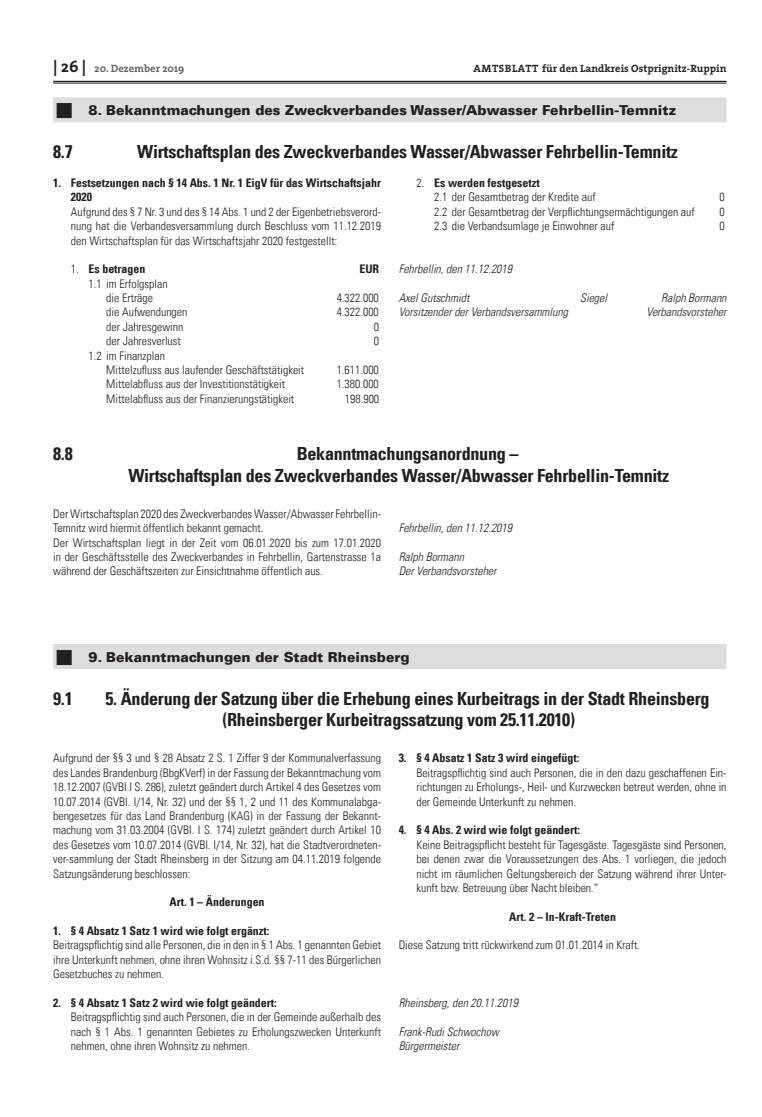
<style>
.page{position:relative;width:762px;height:1117px;background:#fff}
.page>*{position:absolute;margin:0;border:0;box-sizing:border-box;transform-origin:0 0}
.Überschrift_2{font:700 condensed 18.12px/21.5px "Univers LT";letter-spacing:-.015em;color:#231f20}
.t1{font:900 13.75px "Univers LT";color:#231f20}
.Text{font:300 condensed 11.88px/14.4px "Univers LT";color:#231f20;text-align:justify}
.Text__Liste_1{font:300 condensed 11.88px/14.4px "Univers LT";color:#231f20;text-align:justify}
.Text__Liste_3{font:300 condensed 11.88px "Univers LT";color:#231f20}
.Text__Siegel_1Spalte{font:italic 300 condensed 11.88px "Univers LT";color:#231f20}
.Text__Liste_1-2{font:700 condensed 11.88px/14.4px "Univers LT";color:#231f20}
.Text__Liste_2{font:300 condensed 11.88px "Univers LT";color:#231f20}
.Text__fett___zentrie{font:700 condensed 11.88px "Univers LT";color:#231f20}
.Text__Liste_2-2{font:700 condensed 11.88px "Univers LT";color:#231f20}
.t2{font:700 10.62px "The Serif";color:#231f20}
.t3{font:700 10.62px "The Serif";color:#636366}
.s1{font-size:16.25px;color:#231f20}
.s2{font-weight:300}
</style>
<div class="page">
<hr style="left:53px;top:81px;width:673px;height:1px;background:#231f20">
<hr style="left:53px;top:83px;width:673px;height:1px;background:#231f20">
<div style="left:53px;top:644px;width:673px;height:25px;background:#dcdddf"></div>
<div style="left:53px;top:97px;width:673px;height:25px;background:#dcdddf"></div>
<p class="t3" style="left:53px;top:59px;width:132px"><span class="s1">| 26 |</span> 20. Dezember 2019</p>
<p class="t2" style="left:474px;top:59px;width:254px">AMTSBLATT für den Landkreis Ostprignitz-Ruppin</p>
<p class="t1" style="left:89px;top:101px;width:589px">8. Bekanntmachungen des Zweckverbandes Wasser/Abwasser Fehrbellin-Temnitz</p>
<p class="Überschrift_2" style="left:53px;top:141px;width:21px">8.7</p>
<p class="Überschrift_2" style="left:137px;top:141px;width:542px">Wirtschaftsplan des Zweckverbandes Wasser/Abwasser Fehrbellin-Temnitz</p>
<p class="Text__Liste_1-2" style="left:71px;top:175px;width:312px;text-indent:-18px">1. Festsetzungen nach § 14 Abs. 1 Nr. 1 EigV für das Wirtschaftsjahr<br>2020</p>
<p class="Text__Liste_1" style="left:71px;top:204px;width:312px">Aufgrund des § 7 Nr. 3 und des § 14 Abs. 1 und 2 der Eigenbetriebsverord&shy;nung hat die Verbandesversammlung durch Beschluss vom 11.12.2019 den Wirtschaftsplan für das Wirtschaftsjahr 2020 festgestellt:</p>
<p class="Text__Liste_2-2" style="left:71px;top:262px;width:76px"><span class="s2">1.</span> Es betragen</p>
<p class="Text__Liste_2-2" style="left:359px;top:262px;width:21px">EUR</p>
<p class="Text__Liste_3" style="left:89px;top:276px;width:81px">1.1 im Erfolgsplan</p>
<p class="Text__Liste_3" style="left:106px;top:291px;width:48px">die Erträge</p>
<p class="Text__Liste_3" style="left:337px;top:291px;width:44px">4.322.000</p>
<p class="Text__Liste_3" style="left:106px;top:305px;width:83px">die Aufwendungen</p>
<p class="Text__Liste_3" style="left:337px;top:305px;width:44px">4.322.000</p>
<p class="Text__Liste_3" style="left:106px;top:319px;width:79px">der Jahresgewinn</p>
<p class="Text__Liste_3" style="left:374px;top:319px;width:7px">0</p>
<p class="Text__Liste_3" style="left:106px;top:334px;width:76px">der Jahresverlust</p>
<p class="Text__Liste_3" style="left:374px;top:334px;width:7px">0</p>
<p class="Text__Liste_3" style="left:89px;top:348px;width:78px">1.2 im Finanzplan</p>
<p class="Text__Liste_3" style="left:106px;top:362px;width:199px">Mittelzufluss aus laufender Geschäftstätigkeit</p>
<p class="Text__Liste_3" style="left:337px;top:362px;width:44px">1.611.000</p>
<p class="Text__Liste_3" style="left:106px;top:377px;width:180px">Mittelabfluss aus der Investitionstätigkeit</p>
<p class="Text__Liste_3" style="left:337px;top:377px;width:44px">1.380.000</p>
<p class="Text__Liste_3" style="left:106px;top:391px;width:189px">Mittelabfluss aus der Finanzierungstätigkeit</p>
<p class="Text__Liste_3" style="left:345px;top:391px;width:36px">198.900</p>
<p class="Text__Liste_2-2" style="left:416px;top:175px;width:125px"><span class="s2">2.</span> Es werden festgesetzt</p>
<p class="Text__Liste_2" style="left:434px;top:190px;width:163px">2.1 der Gesamtbetrag der Kredite auf</p>
<p class="Text__Liste_2" style="left:719px;top:190px;width:7px">0</p>
<p class="Text__Liste_2" style="left:434px;top:204px;width:262px">2.2 der Gesamtbetrag der Verpflichtungsermächtigungen auf</p>
<p class="Text__Liste_2" style="left:719px;top:204px;width:7px">0</p>
<p class="Text__Liste_2" style="left:434px;top:219px;width:182px">2.3 die Verbandsumlage je Einwohner auf</p>
<p class="Text__Liste_2" style="left:719px;top:219px;width:7px">0</p>
<p class="Text__Siegel_1Spalte" style="left:399px;top:262px;width:115px">Fehrbellin, den 11.12.2019</p>
<p class="Text__Siegel_1Spalte" style="left:399px;top:291px;width:72px">Axel Gutschmidt</p>
<p class="Text__Siegel_1Spalte" style="left:580px;top:291px;width:29px">Siegel</p>
<p class="Text__Siegel_1Spalte" style="left:661px;top:291px;width:67px">Ralph Bormann</p>
<p class="Text__Siegel_1Spalte" style="left:399px;top:305px;width:171px">Vorsitzender der Verbandsversammlung</p>
<p class="Text__Siegel_1Spalte" style="left:646px;top:305px;width:82px">Verbandsvorsteher</p>
<p class="Überschrift_2" style="left:53px;top:443px;width:21px">8.8</p>
<p class="Überschrift_2" style="left:128px;top:443px;width:542px;text-indent:168px">Bekanntmachungsanordnung –<br>Wirtschaftsplan des Zweckverbandes Wasser/Abwasser Fehrbellin-Temnitz</p>
<p class="Text" style="left:53px;top:506px;width:329px">Der Wirtschaftsplan 2020 des Zweckverbandes Wasser/Abwasser Fehrbellin-<br>Temnitz wird hiermit öffentlich bekannt gemacht.</p>
<p class="Text" style="left:53px;top:535px;width:329px">Der Wirtschaftsplan liegt in der Zeit vom 06.01.2020 bis zum 17.01.2020 in der Geschäftsstelle des Zweckverbandes in Fehrbellin, Gartenstrasse 1a während der Geschäftszeiten zur Einsichtnahme öffentlich aus.</p>
<p class="Text__Siegel_1Spalte" style="left:399px;top:521px;width:115px">Fehrbellin, den 11.12.2019</p>
<p class="Text__Siegel_1Spalte" style="left:399px;top:549px;width:67px">Ralph Bormann</p>
<p class="Text__Siegel_1Spalte" style="left:399px;top:564px;width:99px">Der Verbandsvorsteher</p>
<p class="t1" style="left:89px;top:648px;width:323px">9. Bekanntmachungen der Stadt Rheinsberg</p>
<p class="Überschrift_2" style="left:53px;top:687px;width:21px">9.1</p>
<p class="Überschrift_2" style="left:222px;top:687px;width:489px;text-indent:-117px">5. Änderung der Satzung über die Erhebung eines Kurbeitrags in der Stadt Rheinsberg (Rheinsberger Kurbeitragssatzung vom 25.11.2010)</p>
<p class="Text" style="left:53px;top:751px;width:329px">Aufgrund der §§ 3 und § 28 Absatz 2 S. 1 Ziffer 9 der Kommunalverfassung des Landes Brandenburg (BbgKVerf) in der Fassung der Bekanntmachung vom 18.12.2007 (GVBI.I S. 286), zuletzt geändert durch Artikel 4 des Gesetzes vom 10.07.2014 (GVBl. I/14, Nr. 32) und der §§ 1, 2 und 11 des Kommunalabga&shy;bengesetzes für das Land Brandenburg (KAG) in der Fassung der Bekannt&shy;machung vom 31.03.2004 (GVBI. I S. 174) zuletzt geändert durch Artikel 10 des Gesetzes vom 10.07.2014 (GVBl. I/14, Nr. 32), hat die Stadtverordneten&shy;ver-sammlung der Stadt Rheinsberg in der Sitzung am 04.11.2019 folgende Satzungsänderung beschlossen:</p>
<p class="Text__fett___zentrie" style="left:170px;top:894px;width:96px">Art. 1 – Änderungen</p>
<p class="Text__Liste_1-2" style="left:53px;top:923px;width:218px">1. § 4 Absatz 1 Satz 1 wird wie folgt ergänzt:</p>
<p class="Text" style="left:53px;top:937px;width:329px">Beitragspflichtig sind alle Personen, die in den in § 1 Abs. 1 genannten Gebiet ihre Unterkunft nehmen, ohne ihren Wohnsitz i.S.d. §§ 7-11 des Bürgerlichen Gesetzbuches zu nehmen.</p>
<p class="Text__Liste_1-2" style="left:53px;top:995px;width:225px">2. § 4 Absatz 1 Satz 2 wird wie folgt geändert:</p>
<p class="Text__Liste_1" style="left:71px;top:1009px;width:312px">Beitragspflichtig sind auch Personen, die in der Gemeinde außerhalb des nach § 1 Abs. 1 genannten Gebietes zu Erholungszwecken Unterkunft nehmen, ohne ihren Wohnsitz zu nehmen.</p>
<p class="Text__Liste_1-2" style="left:399px;top:750px;width:182px">3. § 4 Absatz 1 Satz 3 wird eingefügt:</p>
<p class="Text__Liste_1" style="left:416px;top:765px;width:312px">Beitragspflichtig sind auch Personen, die in den dazu geschaffenen Ein&shy;richtungen zu Erholungs-, Heil- und Kurzwecken betreut werden, ohne in der Gemeinde Unterkunft zu nehmen.</p>
<p class="Text__Liste_1-2" style="left:399px;top:822px;width:183px">4. § 4 Abs. 2 wird wie folgt geändert:</p>
<p class="Text__Liste_1" style="left:416px;top:837px;width:312px">Keine Beitragspflicht besteht für Tagesgäste. Tagesgäste sind Personen, bei denen zwar die Voraussetzungen des Abs. 1 vorliegen, die jedoch nicht im räumlichen Geltungsbereich der Satzung während ihrer Unter&shy;kunft bzw. Betreuung über Nacht bleiben.“</p>
<p class="Text__fett___zentrie" style="left:509px;top:908px;width:108px">Art. 2 – In-Kraft-Treten</p>
<p class="Text" style="left:399px;top:937px;width:243px">Diese Satzung tritt rückwirkend zum 01.01.2014 in Kraft.</p>
<p class="Text__Siegel_1Spalte" style="left:399px;top:995px;width:121px">Rheinsberg, den 20.11.2019</p>
<p class="Text__Siegel_1Spalte" style="left:399px;top:1024px;width:102px">Frank-Rudi Schwochow</p>
<p class="Text__Siegel_1Spalte" style="left:399px;top:1038px;width:62px">Bürgermeister</p>
</div>
